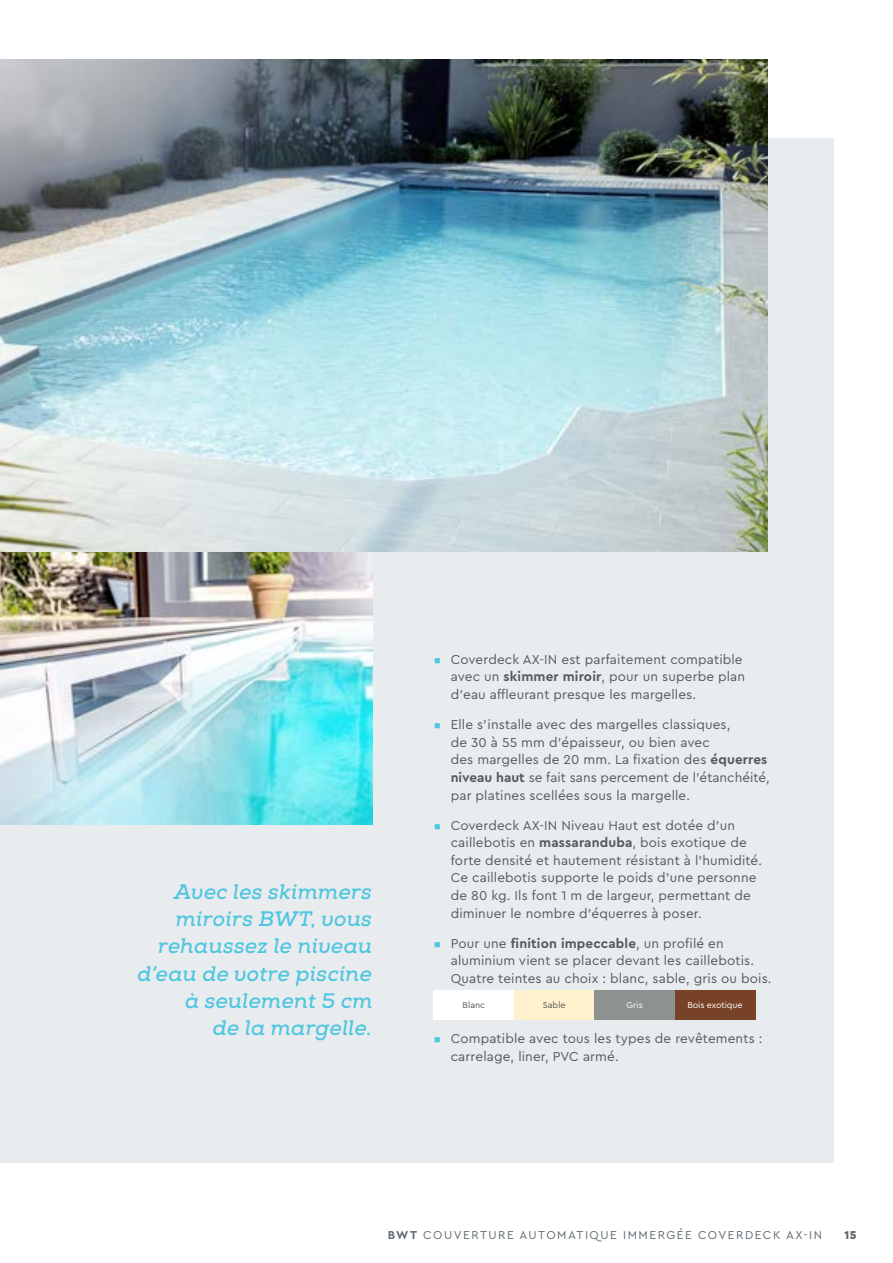
<style>
.page{position:relative;width:893px;height:1263px;background:#fff}
.page>*{position:absolute;margin:0;border:0;box-sizing:border-box;transform-origin:0 0}
.t1{font:italic 700 21px/27.3px "Nexa Slab";letter-spacing:.015em;color:#4fc6e0;text-align:right}
.t2{font:13.5px/17.5px "Cera PRO";letter-spacing:.01em;color:#58595b}
.t3{font:12px "Cera PRO";letter-spacing:.13em;color:#606a70}
.t4{font:900 12px "Cera PRO";color:#606a70}
.t5{font:9px "Cera PRO";letter-spacing:-.01em;color:#fff}
.t6{font:9px "Cera PRO";color:#58595b}
.s1{color:#4fc6e0}
.s2{font-weight:700}
</style>
<div class="page">
<div style="left:0;top:138px;width:833px;height:1024px;background:#e9ecee"></div>
<img style="left:0;top:552px;width:372px;height:272px">
<img style="left:0;top:60px;width:768px;height:492px">
<div style="left:434px;top:990px;width:80px;height:29px;background:#fff"></div>
<div style="left:514px;top:990px;width:80px;height:29px;background:#fff1cb"></div>
<div style="left:594px;top:990px;width:81px;height:29px;background:#8d9291"></div>
<div style="left:675px;top:990px;width:80px;height:29px;background:#784226"></div>
<h1 class="t1" style="left:137px;top:878px;width:237px">Avec les skimmers miroirs BWT, vous rehaussez le niveau d’eau de votre piscine à seulement 5 cm<br>de la margelle.</h1>
<p class="t2" style="left:451px;top:650px;width:296px;text-indent:-17px"><span class="s1">▪</span> Coverdeck AX-IN est parfaitement compatible avec un <span class="s2">skimmer miroir</span>, pour un superbe plan d’eau affleurant presque les margelles.</p>
<p class="t2" style="left:451px;top:715px;width:320px;text-indent:-17px"><span class="s1">▪</span> Elle s’installe avec des margelles classiques,<br>de 30 à 55 mm d’épaisseur, ou bien avec<br>des margelles de 20 mm. La fixation des <span class="s2">équerres niveau haut</span> se fait sans percement de l’étanchéité, par platines scellées sous la margelle.</p>
<p class="t2" style="left:451px;top:816px;width:313px;text-indent:-17px"><span class="s1">▪</span> Coverdeck AX-IN Niveau Haut est dotée d’un caillebotis en <span class="s2">massaranduba</span>, bois exotique de forte densité et hautement résistant à l'humidité.<br>Ce caillebotis supporte le poids d'une personne de 80 kg. Ils font 1 m de largeur, permettant de diminuer le nombre d'équerres à poser.</p>
<p class="t2" style="left:451px;top:934px;width:322px;text-indent:-17px"><span class="s1">▪</span> Pour une <span class="s2">finition impeccable</span>, un profilé en aluminium vient se placer devant les caillebotis.<br>Quatre teintes au choix : blanc, sable, gris ou bois.</p>
<p class="t6" style="left:463px;top:999px;width:24px">Blanc</p>
<p class="t6" style="left:543px;top:999px;width:24px">Sable</p>
<p class="t5" style="left:626px;top:999px;width:18px">Gris</p>
<p class="t5" style="left:687px;top:999px;width:57px">Bois exotique</p>
<p class="t2" style="left:451px;top:1029px;width:313px;text-indent:-17px"><span class="s1">▪</span> Compatible avec tous les types de revêtements : carrelage, liner, PVC armé.</p>
<p class="t3" style="left:388px;top:1227px;width:436px"><span class="s2">BWT</span> COUVERTURE AUTOMATIQUE IMMERGÉE COVERDECK AX-IN</p>
<p class="t4" style="left:844px;top:1227px;width:14px">15</p>
</div>
